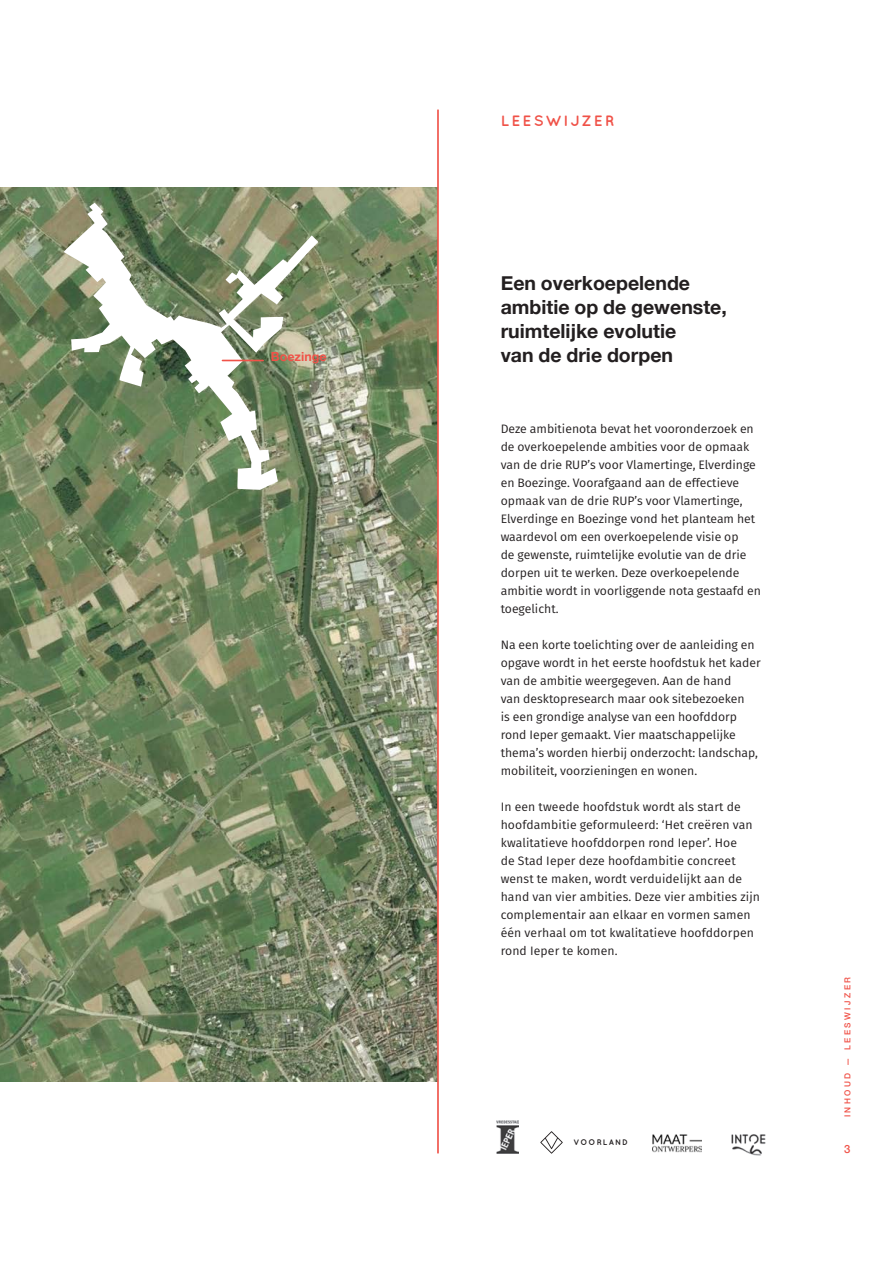
<style>
.page{position:relative;width:893px;height:1263px;background:#fff}
.page>*{position:absolute;margin:0;border:0;box-sizing:border-box;transform-origin:0 0}
._00_broodtekst{font:700 19.5px "Helvetica Neue";color:#231f20}
.t1{font:700 15px "Quicksand";letter-spacing:.15em;color:#f05248}
._00_broodtekst-2{font:700 12.6px "Helvetica Neue";color:#f05248}
._00_broodtekst-3{font:12.15px/18px "Fira Sans";color:#231f20}
.t2{font:500 11.25px "Helvetica Neue";color:#f05248}
._02_kadertekst_rood{font:500 8.25px "Helvetica Neue";letter-spacing:.3em;color:#f05248}
.t3{font:700 8.1px "Quicksand";letter-spacing:.15em;color:#231f20}
</style>
<div class="page">
<img style="left:497px;top:1121px;width:21px;height:33px">
<img style="left:0;top:187px;width:437px;height:894px">
<svg style="left:63px;top:203px;width:255px;height:287px"></svg>
<hr style="left:222px;top:360px;width:41px;height:1px;background:#f05248">
<hr style="left:437px;top:110px;width:2px;height:1043px;background:#f05248">
<img style="left:731px;top:1134px;width:35px;height:21px">
<svg style="left:540px;top:1131px;width:23px;height:23px"></svg>
<img style="left:653px;top:1134px;width:48px;height:18px">
<p class="_00_broodtekst-2" style="left:271px;top:347px;width:57px">Boezinge</p>
<p class="t1" style="left:501px;top:112px;width:115px">LEESWIJZER</p>
<p class="_00_broodtekst" style="left:501px;top:268px;width:191px">Een overkoepelende</p>
<p class="_00_broodtekst" style="left:501px;top:292px;width:228px">ambitie op de gewenste,</p>
<p class="_00_broodtekst" style="left:501px;top:316px;width:177px">ruimtelijke evolutie</p>
<p class="_00_broodtekst" style="left:501px;top:340px;width:174px">van de drie dorpen</p>
<p class="_00_broodtekst-3" style="left:501px;top:420px;width:262px">Deze ambitienota bevat het vooronderzoek en de overkoepelende ambities voor de opmaak van de drie RUP’s voor Vlamertinge, Elverdinge en Boezinge. Voorafgaand aan de effectieve opmaak van de drie RUP’s voor Vlamertinge, Elverdinge en Boezinge vond het planteam het waardevol om een overkoepelende visie op<br>de gewenste, ruimtelijke evolutie van de drie dorpen uit te werken. Deze overkoepelende ambitie wordt in voorliggende nota gestaafd en toegelicht.</p>
<p class="_00_broodtekst-3" style="left:501px;top:636px;width:262px">Na een korte toelichting over de aanleiding en opgave wordt in het eerste hoofdstuk het kader van de ambitie weergegeven. Aan de hand<br>van desktopresearch maar ook sitebezoeken<br>is een grondige analyse van een hoofddorp rond Ieper gemaakt. Vier maatschappelijke thema’s worden hierbij onderzocht: landschap, mobiliteit, voorzieningen en wonen.</p>
<p class="_00_broodtekst-3" style="left:501px;top:798px;width:261px">In een tweede hoofdstuk wordt als start de hoofdambitie geformuleerd: ‘Het creëren van kwalitatieve hoofddorpen rond Ieper’. Hoe<br>de Stad Ieper deze hoofdambitie concreet wenst te maken, wordt verduidelijkt aan de hand van vier ambities. Deze vier ambities zijn complementair aan elkaar en vormen samen één verhaal om tot kwalitatieve hoofddorpen rond Ieper te komen.</p>
<p class="t3" style="left:574px;top:1137px;width:56px">VOORLAND</p>
<p class="_02_kadertekst_rood" style="left:841px;top:1117px;width:142px;rotate:-90deg">INHOUD — LEESWIJZER</p>
<p class="t2" style="left:844px;top:1140px;width:8px">3</p>
</div>
